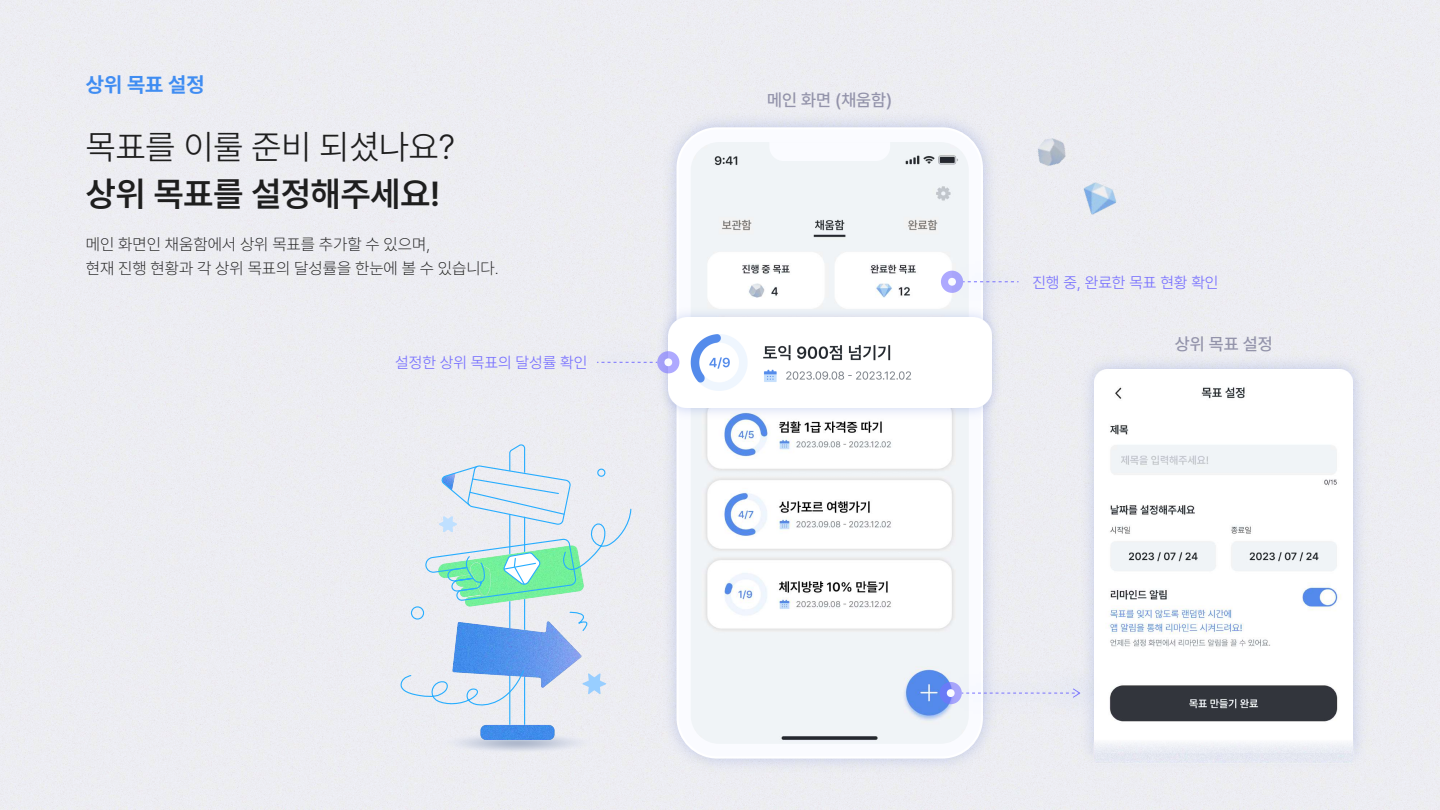
<style>
.page{position:relative;width:1440px;height:810px;background:#ecedf2}
.page>*{position:absolute;margin:0;border:0;box-sizing:border-box;transform-origin:0 0}
.t1{font:300 34.5px "Pretendard";color:#1e1e1e}
.t2{font:600 34.5px "Pretendard";color:#1e1e1e}
.t3{font:700 21px "Pretendard";color:#408df2}
.t4{font:500 17.25px "Pretendard";color:#9393aa}
.t5{font:200 16.5px/24px "Pretendard";color:#1e1e1e}
.t6{font:300 15.75px "Pretendard";color:#7871ff}
</style>
<div class="page">
<img style="left:661px;top:115px;width:337px;height:656px">
<div style="left:678px;top:128px;width:304px;height:629px;background:#fafbff;border-radius:40px"></div>
<img style="left:694px;top:145px;width:270px;height:597px">
<svg style="left:769px;top:145px;width:121px;height:16px"></svg>
<img style="left:1077px;top:349px;width:290px;height:364px">
<img style="left:1095px;top:369px;width:258px;height:344px">
<img style="left:1084px;top:713px;width:276px;height:60px">
<img style="left:931px;top:250px;width:96px;height:53px">
<svg style="left:963px;top:281px;width:56px;height:1px"></svg>
<div style="left:941px;top:271px;width:22px;height:22px;background:#aca8fc;border-radius:50%"></div>
<svg style="left:948px;top:278px;width:8px;height:8px"></svg>
<img style="left:930px;top:657px;width:182px;height:73px">
<svg style="left:962px;top:689px;width:118px;height:9px"></svg>
<svg style="left:940px;top:682px;width:22px;height:22px"></svg>
<svg style="left:946px;top:689px;width:9px;height:8px"></svg>
<img style="left:1083px;top:182px;width:34px;height:35px">
<img style="left:1038px;top:138px;width:28px;height:28px">
<svg style="left:398px;top:442px;width:234px;height:309px"></svg>
<div style="left:411px;top:606px;width:13px;height:14px;border:1px solid #27adff;border-radius:50%"></div>
<div style="left:597px;top:469px;width:8px;height:8px;border:1px solid #27adff;border-radius:50%"></div>
<img style="left:661px;top:303px;width:338px;height:122px">
<img style="left:668px;top:317px;width:323px;height:91px">
<img style="left:597px;top:330px;width:92px;height:65px">
<svg style="left:597px;top:362px;width:60px;height:1px"></svg>
<div style="left:657px;top:351px;width:22px;height:22px;background:linear-gradient(to right,#a29ff5,#aea9ff);border-radius:50%"></div>
<svg style="left:664px;top:358px;width:9px;height:9px"></svg>
<p class="t3" style="left:86px;top:69px;width:120px">상위 목표 설정</p>
<h1 class="t1" style="left:86px;top:123px;width:371px">목표를 이룰 준비 되셨나요?</h1>
<h1 class="t2" style="left:86px;top:169px;width:356px">상위 목표를 설정해주세요!</h1>
<p class="t5" style="left:86px;top:232px;width:414px">메인 화면인 채움함에서 상위 목표를 추가할 수 있으며,<br>현재 진행 현황과 각 상위 목표의 달성률을 한눈에 볼 수 있습니다.</p>
<p class="t6" style="left:395px;top:351px;width:194px">설정한 상위 목표의 달성률 확인</p>
<p class="t4" style="left:767px;top:87px;width:127px">메인 화면 (채움함)</p>
<p class="t6" style="left:1032px;top:271px;width:188px">진행 중, 완료한 목표 현황 확인</p>
<p class="t4" style="left:1175px;top:332px;width:99px">상위 목표 설정</p>
</div>
